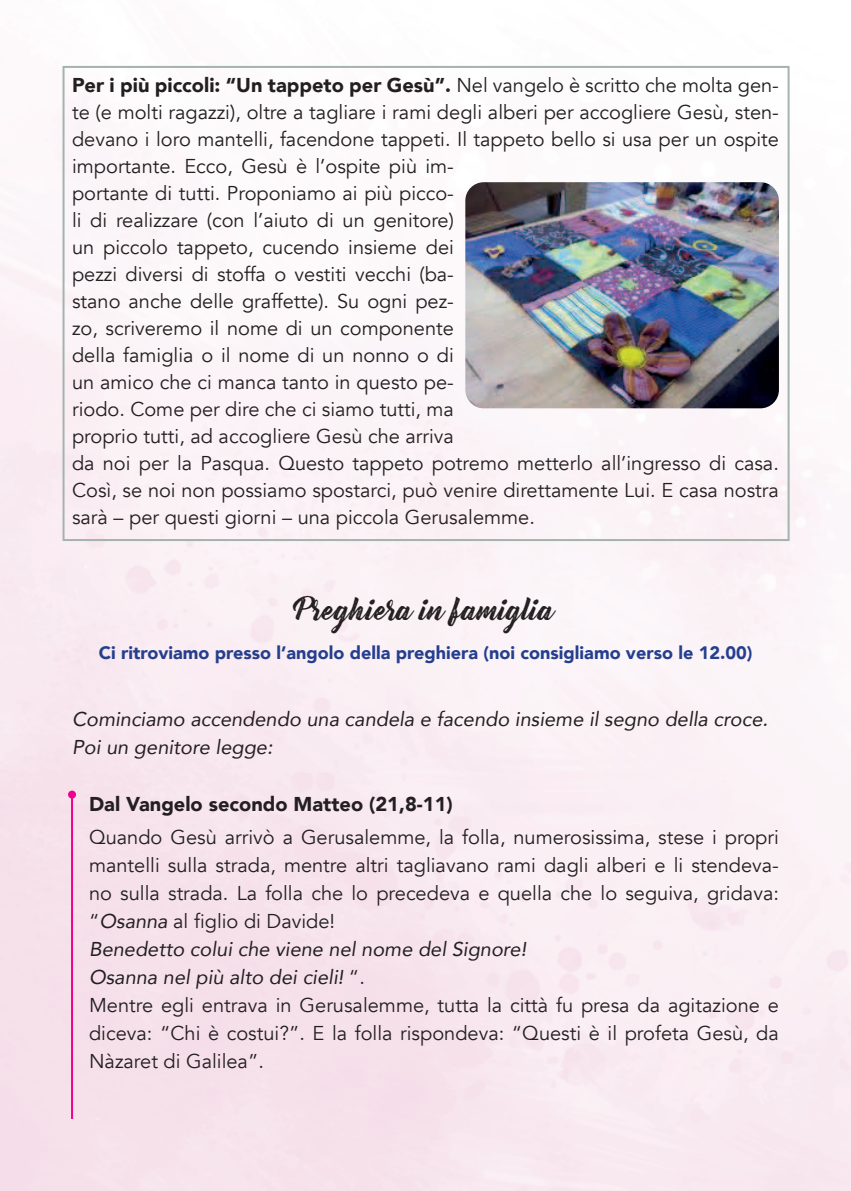
<style>
.page{position:relative;width:851px;height:1191px;background:#fff}
.page>*{position:absolute;margin:0;border:0;box-sizing:border-box;transform-origin:0 0}
.t1{font:28px "Bernadette Rough";color:#231f20}
.t2{font:20px/27px "Avenir";color:#231f20}
.t3{font:italic 20px/28px "Avenir";color:#231f20}
.t4{font:900 20px "Avenir";color:#231f20}
.t5{font:900 18px "Avenir";color:#253f8e}
.s1{font-weight:900}
.s2{font-style:italic}
</style>
<div class="page">
<img style="left:0;top:65px;width:850px;height:1126px">
<img style="left:465px;top:182px;width:313px;height:226px;border-radius:18px">
<hr style="left:71px;top:794px;width:2px;height:325px;background:#ed028c">
<div style="left:68px;top:790px;width:8px;height:8px;background:#ed028c;border-radius:50%"></div>
<div style="left:62px;top:66px;width:727px;height:475px;border:2px solid #a4b3ac"></div>
<p class="t2" style="left:72px;top:72px;width:708px"><span class="s1">Per i più piccoli: “Un tappeto per Gesù”.</span> Nel vangelo è scritto che molta gen&shy;te (e molti ragazzi), oltre a tagliare i rami degli alberi per accogliere Gesù, sten&shy;devano i loro mantelli, facendone tappeti. Il tappeto bello si usa per un ospite importante. Ecco, Gesù è l’ospite più im-<br>portante di tutti. Proponiamo ai più picco-<br>li di realizzare (con l’aiuto di un genitore)<br>un piccolo tappeto, cucendo insieme dei<br>pezzi diversi di stoffa o vestiti vecchi (ba-<br>stano anche delle graffette). Su ogni pez-<br>zo, scriveremo il nome di un componente<br>della famiglia o il nome di un nonno o di<br>un amico che ci manca tanto in questo pe-<br>riodo. Come per dire che ci siamo tutti, ma<br>proprio tutti, ad accogliere Gesù che arriva<br>da noi per la Pasqua. Questo tappeto potremo metterlo all’ingresso di casa.<br>Così, se noi non possiamo spostarci, può venire direttamente Lui. E casa nostra sarà – per questi giorni – una piccola Gerusalemme.</p>
<h1 class="t1" style="left:296px;top:598px;width:261px">Preghiera in famiglia</h1>
<p class="t5" style="left:99px;top:641px;width:655px">Ci ritroviamo presso l’angolo della preghiera (noi consigliamo verso le 12.00)</p>
<p class="t3" style="left:72px;top:706px;width:697px">Cominciamo accendendo una candela e facendo insieme il segno della croce.<br>Poi un genitore legge:</p>
<p class="t4" style="left:89px;top:790px;width:365px">Dal Vangelo secondo Matteo (21,8-11)</p>
<p class="t2" style="left:89px;top:824px;width:691px;line-height:28px">Quando Gesù arrivò a Gerusalemme, la folla, numerosissima, stese i propri mantelli sulla strada, mentre altri tagliavano rami dagli alberi e li stendeva&shy;no sulla strada. La folla che lo precedeva e quella che lo seguiva, gridava: “<span class="s2">Osanna</span> al figlio di Davide!<br><span class="s2">Benedetto colui che viene nel nome del Signore!<br>Osanna nel più alto dei cieli!</span> “.<br>Mentre egli entrava in Gerusalemme, tutta la città fu presa da agitazione e diceva: “Chi è costui?”. E la folla rispondeva: “Questi è il profeta Gesù, da Nàzaret di Galilea”.</p>
</div>
